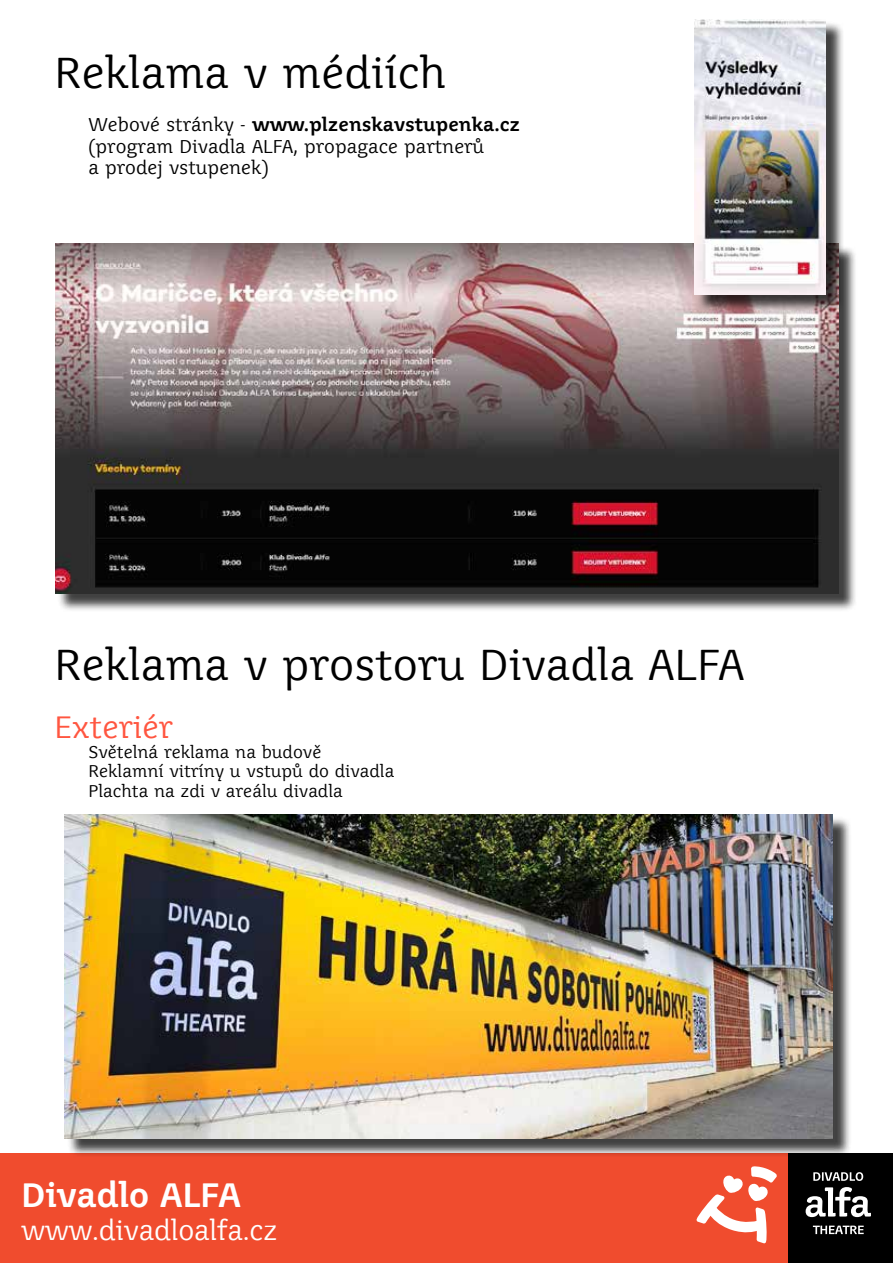
<style>
.page{position:relative;width:893px;height:1263px;background:#fff}
.page>*{position:absolute;margin:0;border:0;box-sizing:border-box;transform-origin:0 0}
.t1{font:42px "Juvenis Book CE";color:#000}
.t2{font:700 32.85px "Juvenis Book CE";letter-spacing:-.01em;color:#fff}
.t3{font:30px "Juvenis Book CE";color:#ff5640}
.t4{font:26.85px "Juvenis Book CE";letter-spacing:-.01em;color:#fff}
.t5{font:18px/21.6px "Juvenis Book CE";color:#000}
.t6{font:16.5px/19.8px "Juvenis Book CE";color:#000}
.s1{font-weight:700}
</style>
<div class="page">
<div style="left:0;top:1153px;width:788px;height:110px;background:#f04c2e"></div>
<div style="left:788px;top:1153px;width:105px;height:110px;background:#000"></div>
<svg style="left:813px;top:1172px;width:50px;height:9px"></svg>
<svg style="left:813px;top:1225px;width:51px;height:9px"></svg>
<svg style="left:806px;top:1187px;width:65px;height:30px"></svg>
<svg style="left:696px;top:1166px;width:81px;height:77px"></svg>
<div style="left:57px;top:245px;width:801px;height:367px;background:#000;opacity:.75"></div>
<img style="left:55px;top:243px;width:784px;height:350px">
<div style="left:696px;top:21px;width:148px;height:292px;background:#000;opacity:.75"></div>
<img style="left:694px;top:19px;width:132px;height:275px">
<div style="left:67px;top:817px;width:785px;height:341px;background:#000;opacity:.75"></div>
<img style="left:65px;top:814px;width:768px;height:325px">
<h1 class="t1" style="left:54px;top:46px;width:393px">Reklama v médiích</h1>
<p class="t5" style="left:88px;top:114px;width:433px">Webové stránky - <span class="s1">www.plzenskavstupenka.cz </span>(program Divadla ALFA, propagace partnerů<br>a prodej vstupenek)</p>
<h1 class="t1" style="left:54px;top:639px;width:692px">Reklama v prostoru Divadla ALFA</h1>
<h3 class="t3" style="left:54px;top:708px;width:120px">Exteriér</h3>
<p class="t6" style="left:88px;top:742px;width:308px">Světelná reklama na budově<br>Reklamní vitríny u vstupů do divadla<br>Plachta na zdi v areálu divadla</p>
<h2 class="t2" style="left:21px;top:1175px;width:221px">Divadlo ALFA</h2>
<h3 class="t4" style="left:21px;top:1213px;width:258px">www.divadloalfa.cz</h3>
</div>
